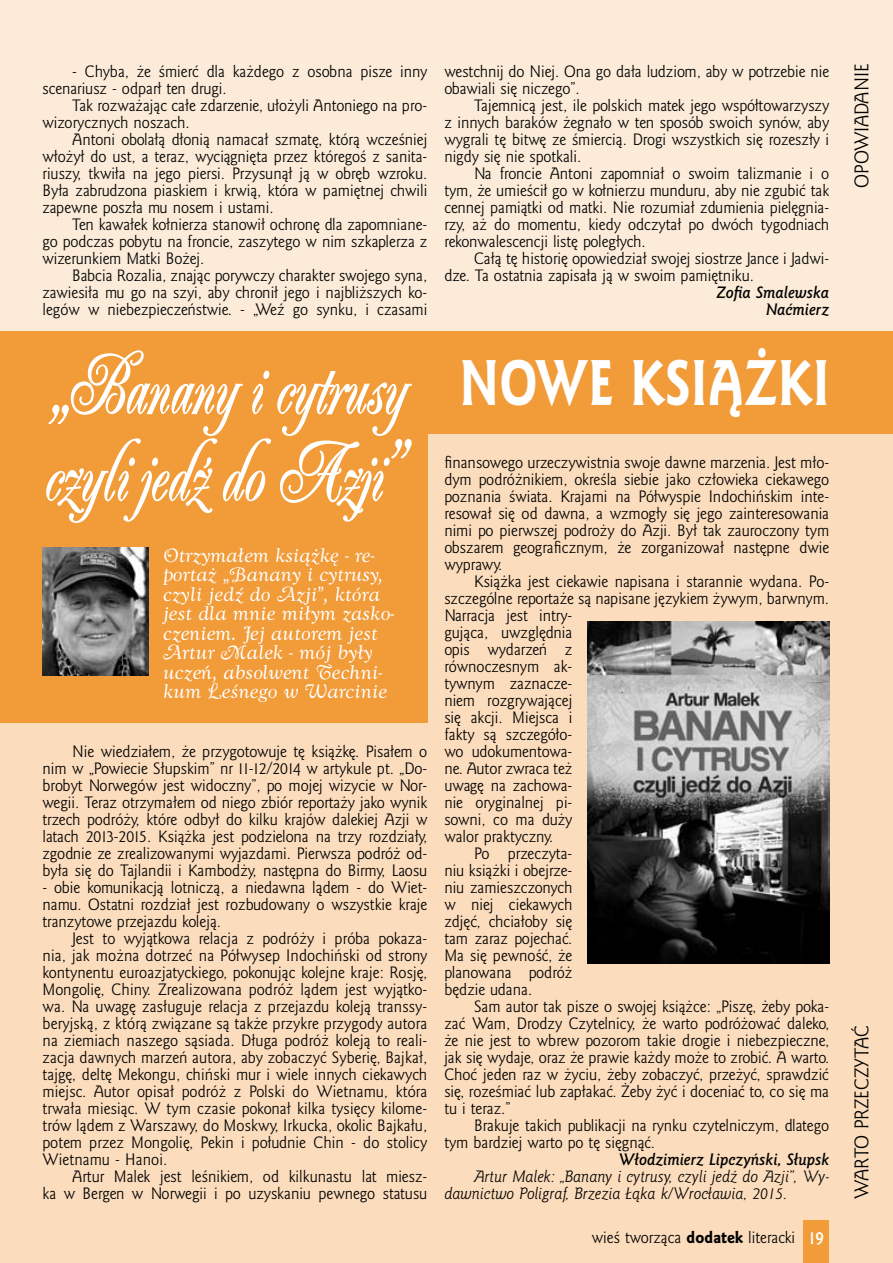
<style>
.page{position:relative;width:893px;height:1263px;background:#fbebd8}
.page>*{position:absolute;margin:0;border:0;box-sizing:border-box;transform-origin:0 0}
.t1{font:700 85.8px/87px "Ailanthus EFN";letter-spacing:-.005em;color:#fff;scale:.73 1}
.t2{font:18px/19.5px "Goldy Swash EFN";color:#fff}
.t3{font:18px "Goldy EFN";color:#000}
.t4{font:15px/17px "Goldy EFN";color:#000;text-align:justify}
.t5{font:italic 15px/17px "Goldy EFN";color:#000}
.t6{font:italic 700 15px/17px "Goldy EFN";color:#000;text-align:right}
.s1{font-family:"Goldy EFN Heavy";font-weight:400;font-size:58.5px}
.s2{font-family:"Goldy EFN Heavy"}
.s3{font-weight:700;font-size:16.5px;color:#fff}
</style>
<div class="page">
<div style="left:0;top:366px;width:893px;height:897px;background:#fbdcbc"></div>
<div style="left:0;top:332px;width:427px;height:391px;background:#f19b39"></div>
<img style="left:43px;top:548px;width:106px;height:127px">
<div style="left:427px;top:332px;width:466px;height:102px;background:#f19b39"></div>
<img style="left:588px;top:621px;width:241px;height:342px">
<div style="left:804px;top:1220px;width:25px;height:43px;background:#f19b39"></div>
<p class="t4" style="left:43px;top:63px;width:386px;text-indent:30px">- Chyba, że śmierć dla każdego z osobna pisze inny scenariusz - odparł ten drugi.</p>
<p class="t4" style="left:43px;top:97px;width:386px;text-indent:30px">Tak rozważając całe zdarzenie, ułożyli Antoniego na pro&shy;wizorycznych noszach.</p>
<p class="t4" style="left:43px;top:131px;width:386px;text-indent:30px">Antoni obolałą dłonią namacał szmatę, którą wcześniej włożył do ust, a teraz, wyciągnięta przez któregoś z sanita&shy;riuszy, tkwiła na jego piersi. Przysunął ją w obręb wzroku.<br>Była zabrudzona piaskiem i krwią, która w pamiętnej chwili zapewne poszła mu nosem i ustami.</p>
<p class="t4" style="left:43px;top:216px;width:386px;text-indent:30px">Ten kawałek kołnierza stanowił ochronę dla zapomniane&shy;go podczas pobytu na froncie, zaszytego w nim szkaplerza z wizerunkiem Matki Bożej.</p>
<p class="t4" style="left:43px;top:267px;width:386px;text-indent:30px">Babcia Rozalia, znając porywczy charakter swojego syna, zawiesiła mu go na szyi, aby chronił jego i najbliższych ko&shy;legów w niebezpieczeństwie. - „Weź go synku, i czasami</p>
<p class="t4" style="left:444px;top:63px;width:386px">westchnij do N iej. Ona go dała ludziom, aby w potrzebie nie obawiali się niczego”.</p>
<p class="t4" style="left:444px;top:97px;width:386px;text-indent:30px">Tajemnicą jest, ile polskich matek jego współtowarzyszy z innych baraków żegnało w ten sposób swoich synów, aby wygrali tę bitwę ze śmiercią. Drogi wszystkich się rozeszły i nigdy się nie spotkali.</p>
<p class="t4" style="left:444px;top:165px;width:386px;text-indent:30px">Na froncie Antoni zapomniał o swoim talizmanie i o tym, że umieścił go w kołnierzu munduru, aby nie zgubić tak cennej pamiątki od matki. N ie rozumiał zdumienia pielęgnia&shy;rzy, aż do momentu, kiedy odczytał po dwóch tygodniach rekonwalescencji listę poległych.</p>
<p class="t4" style="left:444px;top:250px;width:386px;text-indent:30px">Całą tę historię opowiedział swojej siostrze Jance i Jadwi&shy;dze. Ta ostatnia zapisała ją w swoim pamiętniku.</p>
<p class="t6" style="left:716px;top:284px;width:114px">Zofia Smalewska<br>Naćmierz</p>
<h1 class="t1" style="left:43px;top:344px;width:1079px">„Banany i cytrusy <span class="s1">N OW E K SIĄŻK I </span>czyli jedź do Azji”</h1>
<p class="t4" style="left:444px;top:454px;width:386px">finansowego urzeczywistnia swoje dawne marzenia. Jest mło&shy;dym podróżnikiem, określa siebie jako człowieka ciekawego poznania świata. Krajami na Półwyspie I ndochińskim inte&shy;resował się od dawna, a wzmogły się jego zainteresowania nimi po pierwszej podroży do Azji. Był tak zauroczony tym obszarem geograficznym, że zorganizował następne dwie wyprawy.</p>
<p class="t4" style="left:474px;top:573px;width:357px">Książka jest ciekawie napisana i starannie wydana. Po-</p>
<p class="t4" style="left:444px;top:590px;width:386px">szczególne reportaże są napisane językiem żywym, barwnym.</p>
<p class="t4" style="left:444px;top:607px;width:129px">Narracja jest intry-</p>
<p class="t4" style="left:444px;top:624px;width:129px">gująca, uwzględnia</p>
<p class="t4" style="left:444px;top:641px;width:130px">opis wydarzeń z</p>
<p class="t4" style="left:444px;top:658px;width:129px">równoczesnym ak-</p>
<p class="t4" style="left:444px;top:675px;width:129px">tywnym zaznacze-</p>
<p class="t4" style="left:444px;top:692px;width:129px">niem rozgrywającej</p>
<p class="t4" style="left:444px;top:709px;width:129px">się akcji. Miejsca i</p>
<p class="t4" style="left:444px;top:726px;width:130px">fakty są szczegóło-</p>
<p class="t4" style="left:444px;top:743px;width:129px">wo udokumentowa-</p>
<p class="t4" style="left:444px;top:760px;width:130px">ne. Autor zwraca też</p>
<p class="t4" style="left:444px;top:777px;width:129px">uwagę na zachowa-</p>
<p class="t4" style="left:444px;top:795px;width:129px">nie oryginalnej pi-</p>
<p class="t4" style="left:444px;top:812px;width:130px">sowni, co ma duży</p>
<p class="t4" style="left:444px;top:829px;width:110px">walor praktyczny.</p>
<p class="t4" style="left:474px;top:846px;width:100px">Po przeczyta-</p>
<p class="t4" style="left:444px;top:863px;width:130px">niu książki i obejrze-</p>
<p class="t4" style="left:444px;top:880px;width:129px">niu zamieszczonych</p>
<p class="t4" style="left:444px;top:897px;width:129px">w niej ciekawych</p>
<p class="t4" style="left:444px;top:914px;width:130px">zdjęć, chciałoby się</p>
<p class="t4" style="left:444px;top:931px;width:129px">tam zaraz pojechać.</p>
<p class="t4" style="left:444px;top:948px;width:129px">Ma się pewność, że</p>
<p class="t4" style="left:444px;top:965px;width:129px">planowana podróż</p>
<p class="t4" style="left:444px;top:982px;width:89px">będzie udana.</p>
<p class="t4" style="left:474px;top:999px;width:357px">Sam autor tak pisze o swojej książce: „Piszę, żeby poka-</p>
<p class="t4" style="left:444px;top:1016px;width:386px">zać Wam, Drodzy Czytelnicy, że warto podróżować daleko,</p>
<p class="t4" style="left:444px;top:1033px;width:386px">że nie jest to wbrew pozorom takie drogie i niebezpieczne,</p>
<p class="t4" style="left:444px;top:1050px;width:386px">jak się wydaje, oraz że prawie każdy może to zrobić. A warto.</p>
<p class="t4" style="left:444px;top:1067px;width:386px">Choć jeden raz w życiu, żeby zobaczyć, przeżyć, sprawdzić</p>
<p class="t4" style="left:444px;top:1084px;width:386px">się, roześmiać lub zapłakać. Żeby żyć i doceniać to, co się ma</p>
<p class="t4" style="left:444px;top:1101px;width:68px">tu i teraz.”</p>
<p class="t4" style="left:474px;top:1118px;width:357px">Brakuje takich publikacji na rynku czytelniczym, dlatego</p>
<p class="t4" style="left:444px;top:1135px;width:212px">tym bardziej warto po tę sięgnąć.</p>
<p class="t6" style="left:618px;top:1151px;width:212px">Włodzimierz Lipczyński, Słupsk</p>
<p class="t5" style="left:444px;top:1168px;width:386px;text-indent:30px">Artur Malek: „Banany i cytrusy, czyli jedź do Azji”, Wy&shy;dawnictwo Poligraf, Brzezia Łąka k/Wrocławia, 2015.</p>
<p class="t2" style="left:163px;top:546px;width:233px">Otrzymałem książkę - re&shy;portaż „Banany i cytrusy, czyli jedź do Azji”, która jest dla mnie miłym zasko&shy;czeniem. Jej autorem jest<br>Artur Malek - mój były uczeń, absolwent Techni&shy;kum Leśnego w Warcinie</p>
<p class="t4" style="left:43px;top:743px;width:386px;text-indent:30px">N ie wiedziałem, że przygotowuje tę książkę. Pisałem o nim w „Powiecie Słupskim” nr 11-12/2014 w artykule pt. „Do&shy;brobyt Norwegów jest widoczny”, po mojej wizycie w Nor&shy;wegii. Teraz otrzymałem od niego zbiór reportaży jako wynik trzech podróży, które odbył do kilku krajów dalekiej Azji w latach 2013-2015. Książka jest podzielona na trzy rozdziały, zgodnie ze zrealizowanymi wyjazdami. Pierwsza podróż od&shy;była się do Tajlandii i Kambodży, następna do Birmy, Laosu</p>
<p class="t4" style="left:43px;top:879px;width:386px">- obie komunikacją lotniczą, a niedawna lądem - do Wiet&shy;namu. Ostatni rozdział jest rozbudowany o wszystkie kraje tranzytowe przejazdu koleją.</p>
<p class="t4" style="left:43px;top:930px;width:386px;text-indent:30px">Jest to wyjątkowa relacja z podróży i próba pokaza&shy;nia, jak można dotrzeć na Półwysep I ndochiński od strony kontynentu euroazjatyckiego, pokonując kolejne kraje: Rosję, Mongolię, Chiny. Zrealizowana podróż lądem jest wyjątko&shy;wa. Na uwagę zasługuje relacja z przejazdu koleją transsy&shy;beryjską, z którą związane są także przykre przygody autora na ziemiach naszego sąsiada. Długa podróż koleją to reali&shy;zacja dawnych marzeń autora, aby zobaczyć Syberię, Bajkał, tajgę, deltę Mekongu, chiński mur i wiele innych ciekawych miejsc. Autor opisał podróż z Polski do Wietnamu, która trwała miesiąc. W tym czasie pokonał kilka tysięcy kilome&shy;trów lądem z Warszawy, do Moskwy, I rkucka, okolic Bajkału, potem przez Mongolię, Pekin i południe Chin - do stolicy Wietnamu - Hanoi.</p>
<p class="t4" style="left:43px;top:1169px;width:386px;text-align:right">Artur Malek jest leśnikiem, od kilkunastu lat miesz-<br>ka w Bergen w Norwegii i po uzyskaniu pewnego statusu</p>
<p class="t4" style="left:592px;top:1230px;width:234px">wieś tworząca <span class="s2">DODATEK</span> literacki <span class="s3">19</span></p>
<p class="t3" style="left:851px;top:188px;width:125px;rotate:-90deg">opowiadanie</p>
<p class="t3" style="left:851px;top:1199px;width:175px;rotate:-90deg">warto przeczytać</p>
</div>
